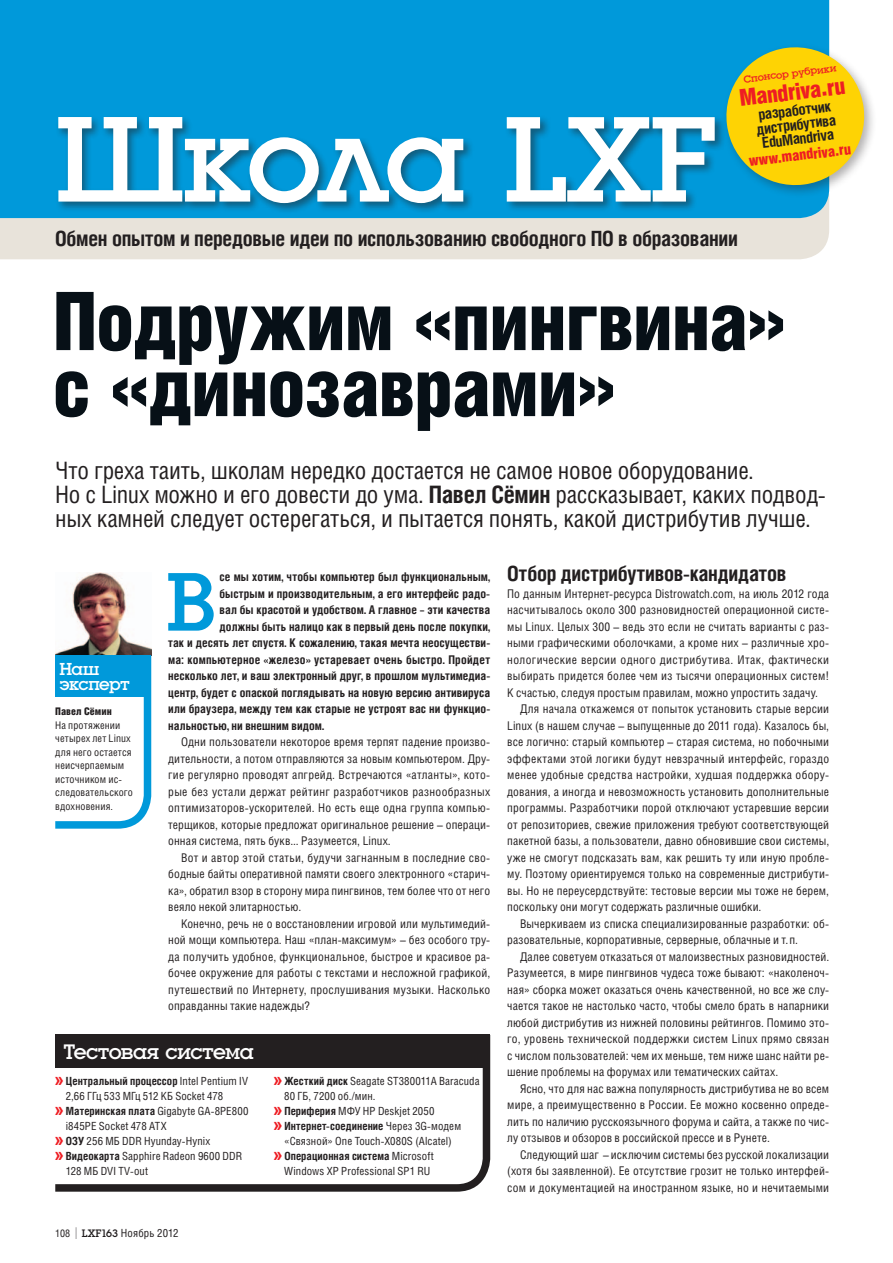
<style>
.page{position:relative;width:893px;height:1263px;background:#fff}
.page>*{position:absolute;margin:0;border:0;box-sizing:border-box;transform-origin:0 0}
.Title_Large_Luga{font:126px "Luga";letter-spacing:-.03em;color:#fff}
.Text_Drop4{font:85.95px "Luga";color:#0099da}
.Head{font:900 81px/66px "Helios Cond";letter-spacing:-.025em;color:#071017}
.Lead{font:24px/24px "Helios Cond";letter-spacing:-.01em;color:#231f20}
.t1{font:900 23.25px "Helios Cond";color:#ee1d23}
.Title{font:21.75px "Luga";letter-spacing:-.025em;color:#fff}
.Lead-2{font:700 21px "Helios Cond";letter-spacing:-.015em;color:#231f20}
.Subhead{font:700 21px "Helios Cond";letter-spacing:-.01em;color:#231f20}
.Title-2{font:18px/15px "Luga";letter-spacing:-.03em;color:#fff}
.t2{font:700 15px/14.2px "Helios Cond";color:#231f20}
.t3{font:900 15px "Helios Cond";color:#ee1d23}
.Text_Indent{font:12px/16.5px "Helios Cond";letter-spacing:.01em;color:#231f20;text-align:justify}
.Text_Drop4-2{font:700 12px "Helios Cond";letter-spacing:.005em;color:#231f20}
.Text_1st{font:12px/16.5px "Helios Cond";letter-spacing:.01em;color:#231f20;text-align:justify}
.List{font:11.25px/15px "Helios Cond";letter-spacing:.005em;color:#231f20}
.Text{font:10.5px/13.5px "Helios Cond";letter-spacing:.01em;color:#231f20}
.t4{font:10.5px "Luga";color:#ee1d23}
.Text-2{font:900 10.5px "Helios Cond";color:#231f20}
.s1{font-weight:700}
.s2{font-family:"LXF";color:#ee1d23}
.s3{font-size:10.5px}
.s4{font-size:16.35px}
.s5{font-family:"Luga"}
</style>
<div class="page">
<div style="left:0;top:218px;width:829px;height:41px;background:#e8e3da"></div>
<div style="left:0;top:0;width:829px;height:218px;background:#0099da"></div>
<img style="left:71px;top:573px;width:80px;height:75px">
<div style="left:721px;top:42px;width:156px;height:156px;background:#231f20;opacity:.35"></div>
<svg style="left:722px;top:43px;width:146px;height:146px;background:#d2cc43"></svg>
<div style="left:55px;top:114px;width:671px;height:100px;background:#231f20;opacity:.5"></div>
<svg style="left:55px;top:648px;width:97px;height:181px"></svg>
<div style="left:55px;top:655px;width:96px;height:42px;background:#0099da"></div>
<svg style="left:55px;top:1034px;width:436px;height:158px"></svg>
<div style="left:55px;top:1035px;width:435px;height:33px;background:#231f20"></div>
<p class="t4" style="left:743px;top:74px;width:95px;rotate:-7deg">Спонсор рубрики</p>
<p class="t1" style="left:738px;top:85px;width:108px;rotate:-7deg">Mandriva.ru</p>
<p class="t2" style="left:754px;top:108px;width:81px;rotate:-7deg">разработчик дистрибутива<br>EduMandriva</p>
<p class="t3" style="left:748px;top:153px;width:104px;rotate:-7deg">www.mandriva.ru</p>
<p class="Title_Large_Luga" style="left:55px;top:99px;width:663px">Школа LXF</p>
<p class="Lead-2" style="left:55px;top:226px;width:684px">Обмен опытом и передовые идеи по использованию свободного ПО в образовании</p>
<p class="Head" style="left:52px;top:287px;width:735px">Подружим «пингвина» с «динозаврами»</p>
<p class="Lead" style="left:55px;top:458px;width:772px">Что греха таить, школам нередко достается не самое новое оборудование.<br>Но с Linux можно и его довести до ума. <span class="s1">Павел Сёмин</span> рассказывает, каких подвод&shy;ных камней следует остерегаться, и пытается понять, какой дистрибутив лучше.</p>
<p class="Title-2" style="left:60px;top:661px;width:72px">Наш эксперт</p>
<p class="Text-2" style="left:55px;top:705px;width:58px">Павел Сёмин</p>
<p class="Text" style="left:55px;top:718px;width:79px">На протяжении четырех лет Linux для него остается неисчерпаемым источником ис&shy;следовательского вдохновения.</p>
<p class="Text_Drop4" style="left:166px;top:561px;width:51px">В</p>
<p class="Text_Drop4-2" style="left:220px;top:570px;width:272px">се мы хотим, чтобы компьютер был функциональным,</p>
<p class="Text_Drop4-2" style="left:220px;top:586px;width:272px">быстрым и производительным, а его интерфейс радо-</p>
<p class="Text_Drop4-2" style="left:220px;top:603px;width:272px">вал бы красотой и удобством. А главное – эти качества</p>
<p class="Text_Drop4-2" style="left:220px;top:619px;width:272px">должны быть налицо как в первый день после покупки,</p>
<p class="Text_Drop4-2" style="left:168px;top:636px;width:323px">так и десять лет спустя. К сожалению, такая мечта неосуществи-</p>
<p class="Text_Drop4-2" style="left:168px;top:652px;width:323px">ма: компьютерное «железо» устаревает очень быстро. Пройдет</p>
<p class="Text_Drop4-2" style="left:168px;top:669px;width:323px">несколько лет, и ваш электронный друг, в прошлом мультимедиа-</p>
<p class="Text_Drop4-2" style="left:168px;top:685px;width:323px">центр, будет с опаской поглядывать на новую версию антивируса</p>
<p class="Text_Drop4-2" style="left:168px;top:702px;width:323px">или браузера, между тем как старые не устроят вас ни функцио-</p>
<p class="Text_Drop4-2" style="left:168px;top:718px;width:157px">нальностью, ни внешним видом.</p>
<p class="Text_Indent" style="left:168px;top:733px;width:323px;text-indent:13px">Одни пользователи некоторое время терпят падение произво&shy;дительности, а потом отправляются за новым компьютером. Дру&shy;гие регулярно проводят апгрейд. Встречаются «атланты», кото&shy;рые без устали держат рейтинг разработчиков разнообразных оптимизаторов-ускорителей. Но есть еще одна группа компью&shy;терщиков, которые предложат оригинальное решение – операци&shy;онная система, пять букв... Разумеется, Linux.</p>
<p class="Text_Indent" style="left:168px;top:849px;width:323px;text-indent:13px">Вот и автор этой статьи, будучи загнанным в последние сво&shy;бодные байты оперативной памяти своего электронного «старич&shy;ка», обратил взор в сторону мира пингвинов, тем более что от него веяло некой элитарностью.</p>
<p class="Text_Indent" style="left:168px;top:915px;width:323px;text-indent:13px">Конечно, речь не о восстановлении игровой или мультимедий&shy;ной мощи компьютера. Наш «план-максимум» – без особого тру&shy;да получить удобное, функциональное, быстрое и красивое ра&shy;бочее окружение для работы с текстами и несложной графикой, путешествий по Интернету, прослушивания музыки. Насколько оправданны такие надежды?</p>
<p class="Title" style="left:64px;top:1041px;width:191px">Тестовая система</p>
<p class="List" style="left:66px;top:1073px;width:184px;text-indent:-10px"><span class="s2">»</span> <span class="s1">Центральный процессор</span> Intel Pentium IV<br>2,66 ГГц 533 МГц 512 КБ Socket 478</p>
<p class="List" style="left:66px;top:1103px;width:184px;text-indent:-10px"><span class="s2">»</span> <span class="s1">Материнская плата</span> Gigabyte GA-8PE800 i845PE Socket 478 ATX</p>
<p class="List" style="left:55px;top:1133px;width:156px"><span class="s2">»</span> <span class="s1">ОЗУ</span> 256 МБ DDR Hyunday-Hynix</p>
<p class="List" style="left:66px;top:1148px;width:178px;text-indent:-10px"><span class="s2">»</span> <span class="s1">Видеокарта</span> Sapphire Radeon 9600 DDR<br>128 МБ DVI TV-out</p>
<p class="List" style="left:284px;top:1073px;width:197px;text-indent:-10px"><span class="s2">»</span> <span class="s1">Жесткий диск</span> Seagate ST380011A Baracuda<br>80 ГБ, 7200 об./мин.</p>
<p class="List" style="left:274px;top:1103px;width:162px"><span class="s2">»</span> <span class="s1">Периферия</span> МФУ HP Deskjet 2050</p>
<p class="List" style="left:274px;top:1118px;width:189px;text-align:center"><span class="s2">»</span> <span class="s1">Интернет-соединение</span> Через 3G-модем «Связной» One Touch-X080S (Alcatel)</p>
<p class="List" style="left:274px;top:1148px;width:161px;text-align:right"><span class="s2">»</span> <span class="s1">Операционная система</span> Microsoft<br>Windows XP Professional SP1 RU</p>
<p class="List" style="left:55px;top:1225px;width:125px"><span class="s3">108</span> <span class="s4">|</span> <span class="s5">LXF163</span> Ноябрь 2012</p>
<p class="Subhead" style="left:507px;top:561px;width:281px">Отбор дистрибутивов-кандидатов</p>
<p class="Text_1st" style="left:507px;top:585px;width:323px">По данным Интернет-ресурса Distrowatch.com, на июль 2012 года насчитывалось около 300 разновидностей операционной систе&shy;мы Linux. Целых 300 – ведь это если не считать варианты с раз&shy;ными графическими оболочками, а кроме них – различные хро&shy;нологические версии одного дистрибутива. Итак, фактически выбирать придется более чем из тысячи операционных систем!<br>К счастью, следуя простым правилам, можно упростить задачу.</p>
<p class="Text_Indent" style="left:507px;top:700px;width:323px;text-indent:13px">Для начала откажемся от попыток установить старые версии Linux (в нашем случае – выпущенные до 2011 года). Казалось бы, все логично: старый компьютер – старая система, но побочными эффектами этой логики будут невзрачный интерфейс, гораздо менее удобные средства настройки, худшая поддержка обору&shy;дования, а иногда и невозможность установить дополнительные программы. Разработчики порой отключают устаревшие версии от репозиториев, свежие приложения требуют соответствующей пакетной базы, а пользователи, давно обновившие свои системы, уже не смогут подсказать вам, как решить ту или иную пробле&shy;му. Поэтому ориентируемся только на современные дистрибути&shy;вы. Но не переусердствуйте: тестовые версии мы тоже не берем, поскольку они могут содержать различные ошибки.</p>
<p class="Text_Indent" style="left:507px;top:915px;width:323px;text-indent:13px">Вычеркиваем из списка специализированные разработки: об&shy;разовательные, корпоративные, серверные, облачные и т.п.</p>
<p class="Text_Indent" style="left:507px;top:948px;width:323px;text-indent:13px">Далее советуем отказаться от малоизвестных разновидностей.<br>Разумеется, в мире пингвинов чудеса тоже бывают: «наколеноч&shy;ная» сборка может оказаться очень качественной, но все же слу&shy;чается такое не настолько часто, чтобы смело брать в напарники любой дистрибутив из нижней половины рейтингов. Помимо это&shy;го, уровень технической поддержки систем Linux прямо связан с числом пользователей: чем их меньше, тем ниже шанс найти ре&shy;шение проблемы на форумах или тематических сайтах.</p>
<p class="Text_Indent" style="left:507px;top:1080px;width:323px;text-indent:13px">Ясно, что для нас важна популярность дистрибутива не во всем мире, а преимущественно в России. Ее можно косвенно опреде&shy;лить по наличию русскоязычного форума и сайта, а также по чис&shy;лу отзывов и обзоров в росcийской прессе и в Рунете.</p>
<p class="Text_Indent" style="left:507px;top:1146px;width:323px;text-indent:13px">Следующий шаг – исключим системы без русской локализации (хотя бы заявленной). Ее отсутствие грозит не только интерфей&shy;сом и документацией на иностранном языке, но и нечитаемыми</p>
</div>
